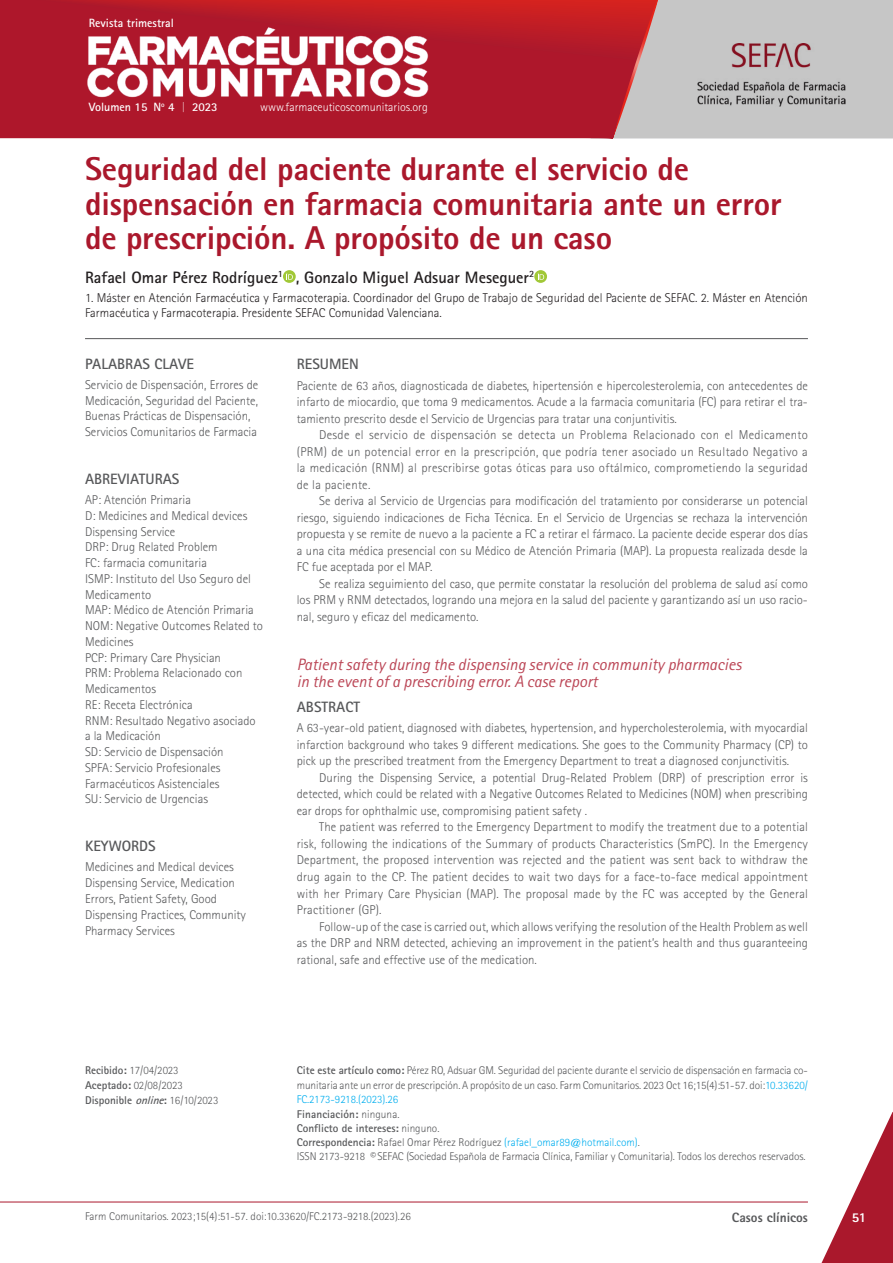
<style>
.page{position:relative;width:893px;height:1263px;background:#fff}
.page>*{position:absolute;margin:0;border:0;box-sizing:border-box;transform-origin:0 0}
.t0{font:800 33px/34.5px "Rotis Sans Serif Std";letter-spacing:-.005em;color:#aa182c}
.TIT_INGLES{font:italic 16.5px/16.5px "Rotis Sans Serif Std";color:#bb4656}
.autores{font:700 16.5px "Rotis Sans Serif Std";color:#231f20}
.tit_resumen{font:700 15px "Rotis Sans Serif Std";color:#57585a}
.t1{font:800 13.5px "Rotis Sans Serif Std";color:#57585a}
.t2{font:800 13.5px "Rotis Sans Serif Std";color:#fff}
.tex_resumen_english{font:300 12.75px/16.5px "Rotis Sans Serif Std";color:#57585a;text-align:justify}
.tex_resumen{font:300 12.75px/16.5px "Rotis Sans Serif Std";color:#57585a;text-align:justify}
.CLAVE-ABREVIATURAS{font:300 12.75px/15.8px "Rotis Sans Serif Std";color:#57585a}
.autores_cargo{font:300 12.75px/15px "Rotis Sans Serif Std";color:#231f20}
.t3{font:700 12px "Rotis Sans Serif Std";color:#fff}
.t4{font:300 12px "Rotis Sans Serif Std";color:#fff}
.Datos_bibliográficos{font:300 11.25px/14.7px "Rotis Sans Serif Std";letter-spacing:-.01em;color:#57585a;text-align:justify}
.Datos_bibliográficos-2{font:700 11.25px "Rotis Sans Serif Std";color:#57585a}
.t5{font:300 11.25px "Rotis Sans Serif W1 G";color:#57585a}
.Datos_bibliográficos-3{font:300 11.25px "Rotis Sans Serif Std";color:#00aeef}
.s1{font-weight:700}
.s2{font-style:italic}
.s3{font-weight:300}
.s4{color:#00aeef}
.s5{font-weight:700;color:#57585a}
.s6{color:#57585a}
</style>
<div class="page">
<svg style="left:821px;top:1112px;width:72px;height:151px"></svg>
<hr style="left:0;top:1201px;width:808px;height:1px;background:#aa182c">
<svg style="left:0;top:0;width:591px;height:138px;fill:#ae172b"></svg>
<svg style="left:591px;top:0;width:302px;height:138px"></svg>
<img style="left:85px;top:22px;width:353px;height:76px">
<img style="left:697px;top:43px;width:148px;height:63px">
<hr style="left:85px;top:338px;width:723px;height:1px;background:#57585a">
<svg style="left:283px;top:270px;width:13px;height:13px"></svg>
<svg style="left:286px;top:273px;width:7px;height:7px"></svg>
<svg style="left:534px;top:270px;width:13px;height:13px"></svg>
<svg style="left:538px;top:273px;width:6px;height:7px"></svg>
<p class="t3" style="left:89px;top:15px;width:87px">Revista trimestral</p>
<p class="t3" style="left:89px;top:100px;width:87px">Volumen 15 N<sup>o</sup> 4</p>
<p class="t3" style="left:192px;top:100px;width:27px">2023</p>
<p class="t4" style="left:260px;top:100px;width:169px">www.farmaceuticoscomunitarios.org</p>
<p class="t0" style="left:85px;top:151px;width:698px">Seguridad del paciente durante el servicio de dispensación en farmacia comunitaria ante un error de prescripción. A propósito de un caso</p>
<p class="autores" style="left:85px;top:267px;width:451px">Rafael Omar Pérez Rodríguez<sup>1</sup> , Gonzalo Miguel Adsuar Meseguer<sup>2</sup></p>
<p class="autores_cargo" style="left:85px;top:290px;width:724px">1. Máster en Atención Farmacéutica y Farmacoterapia. Coordinador del Grupo de Trabajo de Seguridad del Paciente de SEFAC. 2. Máster en Atención<br>Farmacéutica y Farmacoterapia. Presidente SEFAC Comunidad Valenciana.</p>
<p class="tit_resumen" style="left:85px;top:354px;width:110px">PALABRAS CLAVE</p>
<p class="CLAVE-ABREVIATURAS" style="left:85px;top:377px;width:175px">Servicio de Dispensación, Errores de Medicación, Seguridad del Paciente, Buenas Prácticas de Dispensación, Servicios Comunitarios de Farmacia</p>
<p class="tit_resumen" style="left:85px;top:470px;width:96px">ABREVIATURAS</p>
<p class="CLAVE-ABREVIATURAS" style="left:85px;top:492px;width:107px">AP: Atención Primaria</p>
<p class="CLAVE-ABREVIATURAS" style="left:85px;top:508px;width:164px">D: Medicines and Medical devices<br>Dispensing Service</p>
<p class="CLAVE-ABREVIATURAS" style="left:85px;top:539px;width:134px">DRP: Drug Related Problem</p>
<p class="CLAVE-ABREVIATURAS" style="left:85px;top:555px;width:124px">FC: farmacia comunitaria</p>
<p class="CLAVE-ABREVIATURAS" style="left:85px;top:571px;width:167px">ISMP: Instituto del Uso Seguro del<br>Medicamento</p>
<p class="CLAVE-ABREVIATURAS" style="left:85px;top:602px;width:170px">MAP: Médico de Atención Primaria</p>
<p class="CLAVE-ABREVIATURAS" style="left:85px;top:618px;width:180px">NOM: Negative Outcomes Related to<br>Medicines</p>
<p class="CLAVE-ABREVIATURAS" style="left:85px;top:649px;width:137px">PCP: Primary Care Physician</p>
<p class="CLAVE-ABREVIATURAS" style="left:85px;top:665px;width:159px">PRM: Problema Relacionado con<br>Medicamentos</p>
<p class="CLAVE-ABREVIATURAS" style="left:85px;top:697px;width:109px">RE: Receta Electrónica</p>
<p class="CLAVE-ABREVIATURAS" style="left:85px;top:712px;width:172px">RNM: Resultado Negativo asociado a la Medicación</p>
<p class="CLAVE-ABREVIATURAS" style="left:85px;top:744px;width:140px">SD: Servicio de Dispensación</p>
<p class="CLAVE-ABREVIATURAS" style="left:85px;top:760px;width:137px">SPFA: Servicio Profesionales<br>Farmacéuticos Asistenciales</p>
<p class="CLAVE-ABREVIATURAS" style="left:85px;top:791px;width:124px">SU: Servicio de Urgencias</p>
<p class="tit_resumen" style="left:85px;top:837px;width:72px">KEYWORDS</p>
<p class="CLAVE-ABREVIATURAS" style="left:85px;top:859px;width:162px">Medicines and Medical devices<br>Dispensing Service, Medication<br>Errors, Patient Safety, Good<br>Dispensing Practices, Community<br>Pharmacy Services</p>
<p class="tit_resumen" style="left:297px;top:354px;width:63px">RESUMEN</p>
<p class="tex_resumen" style="left:297px;top:377px;width:513px">Paciente de 63 años, diagnosticada de diabetes, hipertensión e hipercolesterolemia, con antecedentes de infarto de miocardio, que toma 9 medicamentos. Acude a la farmacia comunitaria (FC) para retirar el tra&shy;tamiento prescrito desde el Servicio de Urgencias para tratar una conjuntivitis.</p>
<p class="tex_resumen" style="left:297px;top:427px;width:513px;text-indent:22px">Desde el servicio de dispensación se detecta un Problema Relacionado con el Medicamento (PRM) de un potencial error en la prescripción, que podría tener asociado un Resultado Negativo a la medicación (RNM) al prescribirse gotas óticas para uso oftálmico, comprometiendo la seguridad de la paciente.</p>
<p class="tex_resumen" style="left:297px;top:493px;width:513px;text-indent:22px">Se deriva al Servicio de Urgencias para modificación del tratamiento por considerarse un potencial riesgo, siguiendo indicaciones de Ficha Técnica. En el Servicio de Urgencias se rechaza la intervención propuesta y se remite de nuevo a la paciente a FC a retirar el fármaco. La paciente decide esperar dos días a una cita médica presencial con su Médico de Atención Primaria (MAP). La propuesta realizada desde la FC fue aceptada por el MAP.</p>
<p class="tex_resumen" style="left:297px;top:575px;width:513px;text-indent:22px">Se realiza seguimiento del caso, que permite constatar la resolución del problema de salud así como los PRM y RNM detectados, logrando una mejora en la salud del paciente y garantizando así un uso racio&shy;nal, seguro y eficaz del medicamento.</p>
<p class="TIT_INGLES" style="left:297px;top:656px;width:446px">Patient safety during the dispensing service in community pharmacies in the event of a prescribing error. A case report</p>
<p class="tit_resumen" style="left:297px;top:697px;width:65px">ABSTRACT</p>
<p class="tex_resumen_english" style="left:297px;top:720px;width:513px">A 63-year-old patient, diagnosed with diabetes, hypertension, and hypercholesterolemia, with myocardial infarction background who takes 9 different medications. She goes to the Community Pharmacy (CP) to pick up the prescribed treatment from the Emergency Department to treat a diagnosed conjunctivitis.</p>
<p class="tex_resumen_english" style="left:297px;top:769px;width:513px;text-indent:22px">During the Dispensing Service, a potential Drug-Related Problem (DRP) of prescription error is detected, which could be related with a Negative Outcomes Related to Medicines (NOM) when prescribing ear drops for ophthalmic use, compromising patient safety .</p>
<p class="tex_resumen_english" style="left:297px;top:819px;width:513px;text-indent:22px">The patient was referred to the Emergency Department to modify the treatment due to a potential risk, following the indications of the Summary of products Characteristics (SmPC). In the Emergency Department, the proposed intervention was rejected and the patient was sent back to withdraw the drug again to the CP. The patient decides to wait two days for a face-to-face medical appointment with her Primary Care Physician (MAP). The proposal made by the FC was accepted by the General Practitioner (GP).</p>
<p class="tex_resumen_english" style="left:297px;top:918px;width:513px;text-indent:22px">Follow-up of the case is carried out, which allows verifying the resolution of the Health Problem as well as the DRP and NRM detected, achieving an improvement in the patient’s health and thus guaranteeing rational, safe and effective use of the medication.</p>
<p class="Datos_bibliográficos" style="left:85px;top:1063px;width:95px"><span class="s1">Recibido:</span> 17/04/2023</p>
<p class="Datos_bibliográficos" style="left:85px;top:1078px;width:99px"><span class="s1">Aceptado:</span> 02/08/2023</p>
<p class="Datos_bibliográficos-2" style="left:85px;top:1093px;width:135px">Disponible <span class="s2">online</span>: <span class="s3">16/10/2023</span></p>
<p class="Datos_bibliográficos" style="left:297px;top:1063px;width:513px"><span class="s1">Cite este artículo como:</span> Pérez RO, Adsuar GM. Seguridad del paciente durante el servicio de dispensación en farmacia co&shy;munitaria ante un error de prescripción. A propósito de un caso. Farm Comunitarios. 2023 Oct 16;15(4):51-57. doi:<span class="s4">10.33620/ FC.2173-9218.(2023).26</span></p>
<p class="Datos_bibliográficos-2" style="left:297px;top:1107px;width:104px">Financiación: <span class="s3">ninguna.</span></p>
<p class="Datos_bibliográficos-2" style="left:297px;top:1121px;width:144px">Conflicto de intereses: <span class="s3">ninguno.</span></p>
<p class="Datos_bibliográficos-3" style="left:297px;top:1136px;width:345px"><span class="s5">Correspondencia:</span> <span class="s6">Rafael Omar Pérez Rodríguez</span> (rafael_omar89@hotmail.com)<span class="s6">.</span></p>
<p class="Datos_bibliográficos" style="left:297px;top:1149px;width:510px">ISSN 2173-9218 ©SEFAC (Sociedad Española de Farmacia Clínica, Familiar y Comunitaria). Todos los derechos reservados.</p>
<p class="t5" style="left:85px;top:1210px;width:327px">Farm Comunitarios. 2023;15(4):51-57. doi:10.33620/FC.2173-9218.(2023).26</p>
<p class="t1" style="left:732px;top:1208px;width:77px">Casos clínicos</p>
<p class="t2" style="left:852px;top:1208px;width:16px">51</p>
</div>
